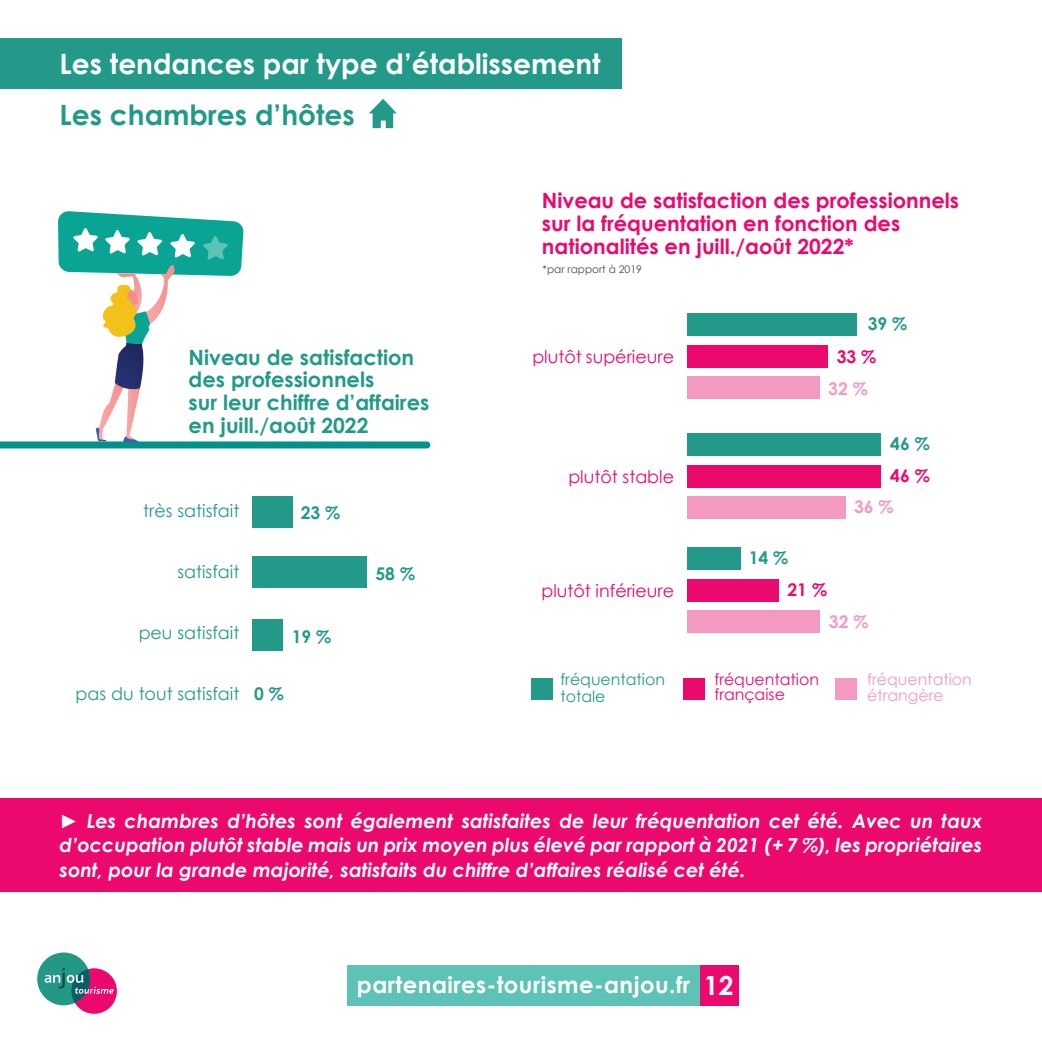
<style>
.page{position:relative;width:1042px;height:1042px;background:#fff}
.page>*{position:absolute;margin:0;border:0;box-sizing:border-box;transform-origin:0 0}
.t1{font:700 28px "Century Gothic";color:#fff}
.t2{font:700 28px "Century Gothic";color:#239a89}
.t3{font:700 22.75px "Century Gothic";letter-spacing:.02em;color:#fff}
.t4{font:700 21px/22.8px "Century Gothic";color:#ec096d}
.t5{font:700 21px "Century Gothic";color:#239a89}
.t6{font:italic 700 19.25px/24.5px "Century Gothic";color:#fff;text-align:justify}
.t7{font:17.5px "Century Gothic";color:#239a89}
.t8{font:17.5px "Century Gothic";color:#ec096d}
.t9{font:700 17.5px "Century Gothic";color:#239a89}
.t10{font:700 17.5px "Century Gothic";color:#f499c2}
.t11{font:700 17.5px "Century Gothic";color:#ec096d}
.t12{font:15.75px "Century Gothic";color:#ec096d}
.t13{font:15.75px "Century Gothic";color:#f499c2}
.t14{font:15.75px "Century Gothic";color:#239a89}
.t15{font:10.5px "Century Gothic";color:#45485d}
.s1{font-weight:400;font-style:normal}
.s2{font-size:26.25px}
</style>
<div class="page">
<div style="left:700px;top:965px;width:39px;height:41px;background:#ec096d"></div>
<div style="left:347px;top:965px;width:353px;height:41px;background:#5cc3b6"></div>
<div style="left:71px;top:968px;width:46px;height:46px;background:#ec096d;border-radius:50%"></div>
<div style="left:37px;top:952px;width:53px;height:53px;background:#239884;border-radius:50%"></div>
<svg style="left:45px;top:968px;width:69px;height:35px"></svg>
<svg style="left:369px;top:99px;width:28px;height:29px"></svg>
<div style="left:0;top:38px;width:621px;height:51px;background:#239a89"></div>
<div style="left:683px;top:678px;width:22px;height:22px;background:#ec096d"></div>
<div style="left:531px;top:678px;width:22px;height:22px;background:#239a89"></div>
<div style="left:835px;top:678px;width:22px;height:22px;background:#f499c2"></div>
<div style="left:687px;top:547px;width:54px;height:23px;background:#239a89"></div>
<div style="left:687px;top:433px;width:194px;height:23px;background:#239a89"></div>
<div style="left:687px;top:314px;width:170px;height:22px;background:#239a89"></div>
<div style="left:687px;top:579px;width:92px;height:22px;background:#ec096d"></div>
<div style="left:687px;top:465px;width:194px;height:22px;background:#ec096d"></div>
<div style="left:687px;top:345px;width:141px;height:22px;background:#ec096d"></div>
<div style="left:687px;top:610px;width:133px;height:23px;background:#f499c2"></div>
<div style="left:687px;top:496px;width:159px;height:23px;background:#f499c2"></div>
<div style="left:687px;top:376px;width:133px;height:23px;background:#f499c2"></div>
<div style="left:252px;top:496px;width:40px;height:32px;background:#239a89"></div>
<div style="left:252px;top:556px;width:115px;height:32px;background:#239a89"></div>
<div style="left:252px;top:619px;width:31px;height:31px;background:#239a89"></div>
<div style="left:0;top:798px;width:1042px;height:93px;background:#ec096d"></div>
<div style="left:0;top:441px;width:427px;height:7px;background:#009188"></div>
<svg style="left:58px;top:211px;width:186px;height:231px"></svg>
<p class="t1" style="left:60px;top:43px;width:542px">Les tendances par type d’établissement</p>
<p class="t2" style="left:60px;top:94px;width:297px">Les chambres d’hôtes</p>
<p class="t5" style="left:189px;top:341px;width:227px">Niveau de satisfaction</p>
<p class="t5" style="left:189px;top:364px;width:187px">des professionnels</p>
<p class="t5" style="left:189px;top:386px;width:242px">sur leur chiffre d’affaires</p>
<p class="t5" style="left:189px;top:409px;width:181px">en juill./août 2022</p>
<p class="t7" style="left:143px;top:499px;width:98px">très satisfait</p>
<p class="t9" style="left:301px;top:499px;width:41px">23 %</p>
<p class="t7" style="left:177px;top:560px;width:63px">satisfait</p>
<p class="t9" style="left:375px;top:560px;width:41px">58 %</p>
<p class="t7" style="left:139px;top:620px;width:102px">peu satisfait</p>
<p class="t9" style="left:292px;top:623px;width:41px">19 %</p>
<p class="t7" style="left:76px;top:681px;width:165px">pas du tout satisfait</p>
<p class="t9" style="left:254px;top:680px;width:31px">0 %</p>
<p class="t4" style="left:542px;top:188px;width:419px">Niveau de satisfaction des professionnels sur la fréquentation en fonction des nationalités en juill./août 2022*</p>
<p class="t15" style="left:543px;top:262px;width:101px">*par rapport à 2019</p>
<p class="t9" style="left:868px;top:310px;width:41px">39 %</p>
<p class="t8" style="left:532px;top:345px;width:143px">plutôt supérieure</p>
<p class="t11" style="left:837px;top:343px;width:41px">33 %</p>
<p class="t10" style="left:828px;top:375px;width:41px">32 %</p>
<p class="t9" style="left:890px;top:431px;width:41px">46 %</p>
<p class="t8" style="left:568px;top:464px;width:107px">plutôt stable</p>
<p class="t11" style="left:890px;top:462px;width:41px">46 %</p>
<p class="t10" style="left:854px;top:493px;width:41px">36 %</p>
<p class="t9" style="left:749px;top:544px;width:41px">14 %</p>
<p class="t8" style="left:541px;top:578px;width:134px">plutôt inférieure</p>
<p class="t11" style="left:787px;top:576px;width:41px">21 %</p>
<p class="t10" style="left:829px;top:608px;width:41px">32 %</p>
<p class="t14" style="left:560px;top:668px;width:106px">fréquentation</p>
<p class="t14" style="left:560px;top:685px;width:47px">totale</p>
<p class="t12" style="left:714px;top:668px;width:106px">fréquentation</p>
<p class="t12" style="left:714px;top:684px;width:72px">française</p>
<p class="t13" style="left:867px;top:668px;width:106px">fréquentation</p>
<p class="t13" style="left:867px;top:684px;width:78px">étrangère</p>
<p class="t6" style="left:60px;top:807px;width:924px"><span class="s1">►</span> Les chambres d’hôtes sont également satisfaites de leur fréquentation cet été. Avec un taux d’occupation plutôt stable mais un prix moyen plus élevé par rapport à 2021 (+ 7 %), les propriétaires sont, pour la grande majorité, satisfaits du chiffre d’affaires réalisé cet été.</p>
<p class="t3" style="left:357px;top:967px;width:378px">partenaires-tourisme-anjou.fr <span class="s2">12</span></p>
</div>
